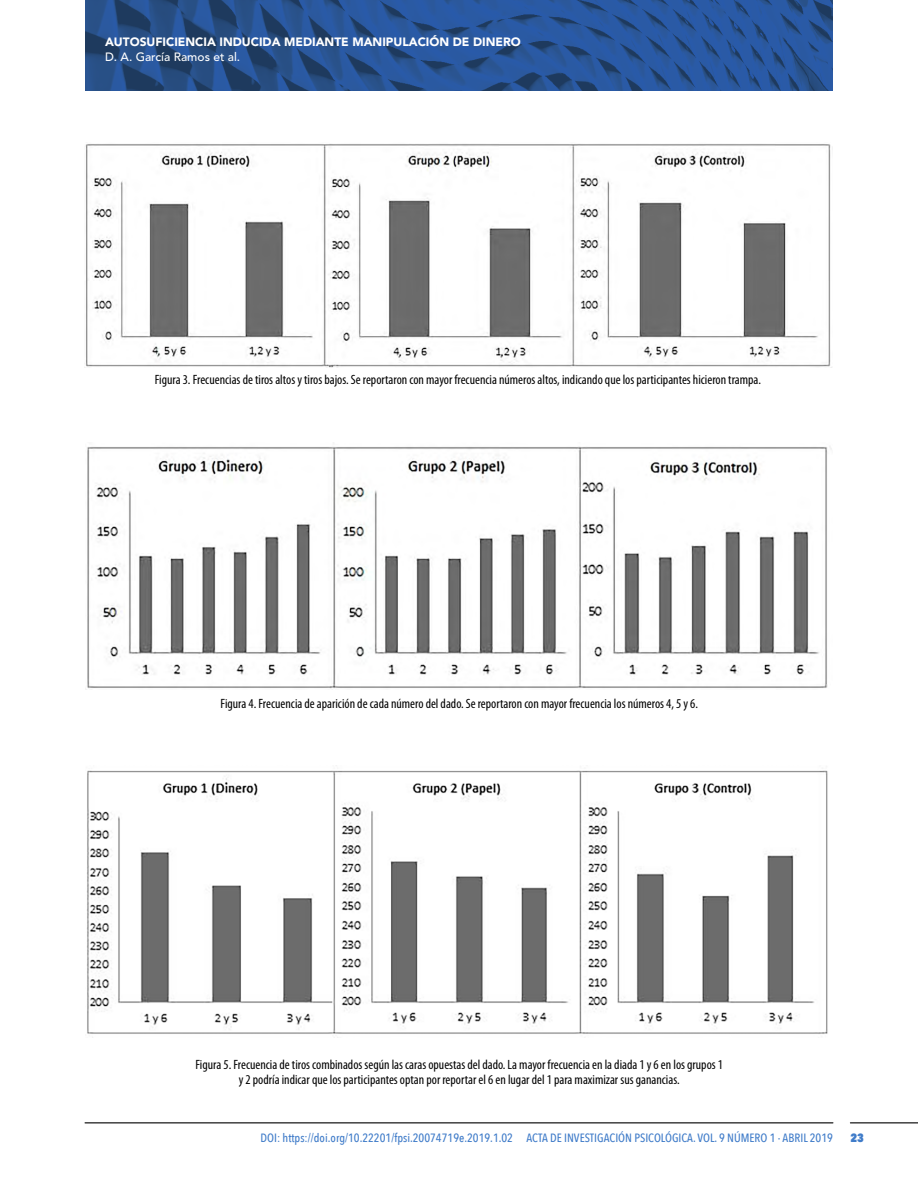
<style>
.page{position:relative;width:918px;height:1188px;background:#fff}
.page>*{position:absolute;margin:0;border:0;box-sizing:border-box;transform-origin:0 0}
.figuras{font:condensed 13.5px/15px "Myriad Pro";color:#000;text-align:center}
.t1{font:500 12px "Avenir Next Condensed";color:#407cc9}
.t2{font:900 12px "Avenir LT Std";color:#fff}
.t3{font:500 12px "Avenir LT Std";color:#fff}
.t4{font:800 12px "Avenir Next Condensed";color:#407cc9}
</style>
<div class="page">
<img style="left:85px;top:0;width:748px;height:91px">
<hr style="left:85px;top:1122px;width:748px;height:1px;background:#000">
<hr style="left:850px;top:1122px;width:68px;height:1px;background:#000">
<img style="left:85px;top:144px;width:748px;height:223px">
<img style="left:85px;top:446px;width:747px;height:244px">
<img style="left:87px;top:765px;width:741px;height:273px">
<p class="t2" style="left:105px;top:35px;width:417px">AUTOSUFICIENCIA INDUCIDA MEDIANTE MANIPULACIÓN DE DINERO</p>
<p class="t3" style="left:105px;top:50px;width:137px">D. A. García Ramos et al.</p>
<p class="figuras" style="left:155px;top:372px;width:608px">Figura 3. Frecuencias de tiros altos y tiros bajos. Se reportaron con mayor frecuencia números altos, indicando que los participantes hicieron trampa.</p>
<p class="figuras" style="left:220px;top:697px;width:479px">Figura 4. Frecuencia de aparición de cada número del dado. Se reportaron con mayor frecuencia los números 4, 5 y 6.</p>
<p class="figuras" style="left:195px;top:1057px;width:529px">Figura 5. Frecuencia de tiros combinados según las caras opuestas del dado. La mayor frecuencia en la diada 1 y 6 en los grupos 1 y 2 podría indicar que los participantes optan por reportar el 6 en lugar del 1 para maximizar sus ganancias.</p>
<p class="t1" style="left:261px;top:1130px;width:574px">DOI: https://doi.org/10.22201/fpsi.20074719e.2019.1.02 ACTA DE INVESTIGACIÓN PSICOLÓGICA. VOL. 9 NÚMERO 1 · ABRIL 2019</p>
<p class="t4" style="left:850px;top:1130px;width:15px">23</p>
</div>
